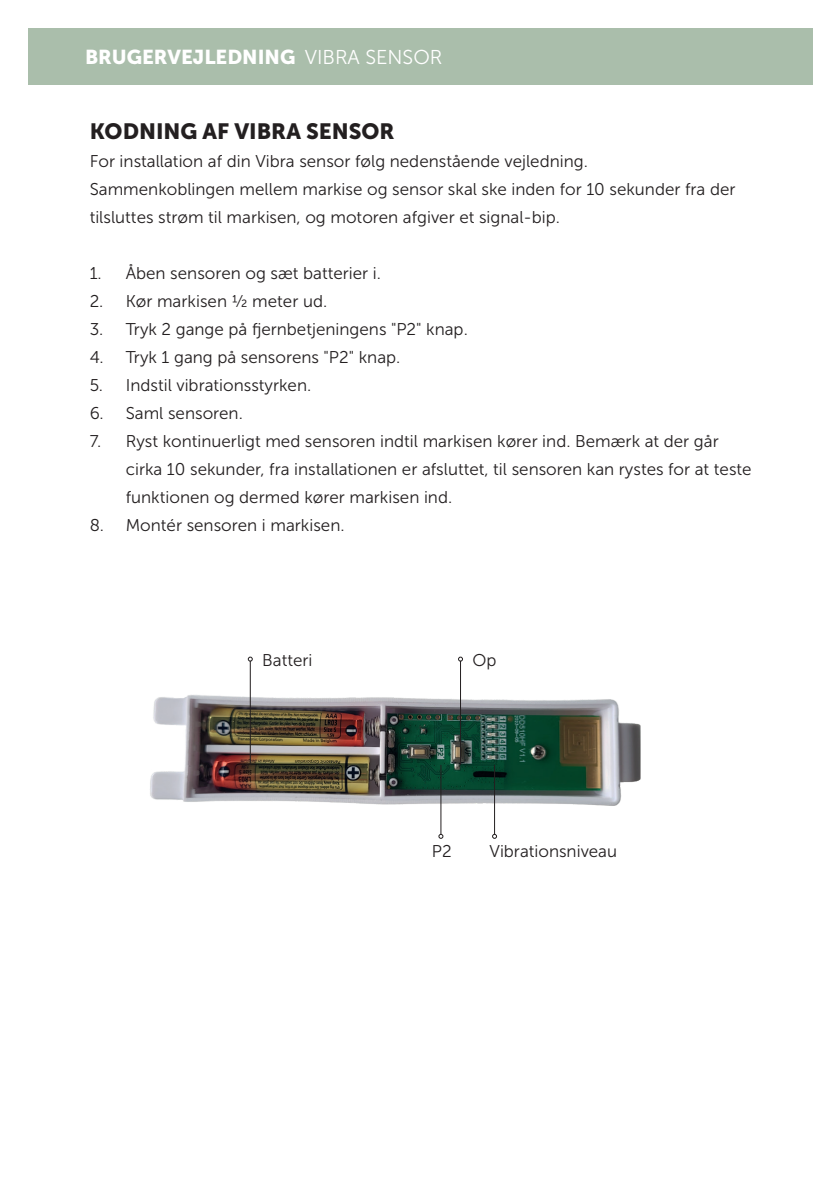
<style>
.page{position:relative;width:840px;height:1191px;background:#fff}
.page>*{position:absolute;margin:0;border:0;box-sizing:border-box;transform-origin:0 0}
.t1{font:22px "Museo Sans 900";color:#231f20}
.t2{font:20px "Museo Sans 900";color:#fff}
.t3{font:17px/28px "Museo Sans 300";color:#231f20}
.s1{font-family:"Museo Sans 300"}
</style>
<div class="page">
<div style="left:28px;top:28px;width:784px;height:57px;background:#aabeab"></div>
<img style="left:150px;top:680px;width:491px;height:136px">
<hr style="left:440px;top:765px;width:1px;height:69px;background:#231f20">
<svg style="left:438px;top:834px;width:5px;height:5px"></svg>
<hr style="left:494px;top:765px;width:1px;height:69px;background:#231f20">
<svg style="left:492px;top:834px;width:5px;height:5px"></svg>
<hr style="left:460px;top:661px;width:1px;height:103px;background:#231f20">
<svg style="left:458px;top:656px;width:5px;height:5px"></svg>
<hr style="left:250px;top:661px;width:1px;height:103px;background:#231f20">
<svg style="left:248px;top:656px;width:5px;height:5px"></svg>
<p class="t2" style="left:85px;top:46px;width:358px">BRUGERVEJLEDNING <span class="s1">VIBRA SENSOR</span></p>
<p class="t1" style="left:90px;top:119px;width:306px">KODNING AF VIBRA SENSOR</p>
<p class="t3" style="left:90px;top:147px;width:647px">For installation af din Vibra sensor følg nedenstående vejledning.<br>Sammenkoblingen mellem markise og sensor skal ske inden for 10 sekunder fra der tilsluttes strøm til markisen, og motoren afgiver et signal-bip.</p>
<p class="t3" style="left:90px;top:259px;width:293px">1. Åben sensoren og sæt batterier i.</p>
<p class="t3" style="left:90px;top:287px;width:239px">2. Kør markisen ½ meter ud.</p>
<p class="t3" style="left:90px;top:315px;width:379px">3. Tryk 2 gange på fjernbetjeningens "P2" knap.</p>
<p class="t3" style="left:90px;top:343px;width:312px">4. Tryk 1 gang på sensorens "P2" knap.</p>
<p class="t3" style="left:90px;top:371px;width:223px">5. Indstil vibrationsstyrken.</p>
<p class="t3" style="left:90px;top:399px;width:155px">6. Saml sensoren.</p>
<p class="t3" style="left:126px;top:427px;width:627px;text-indent:-36px">7. Ryst kontinuerligt med sensoren indtil markisen kører ind. Bemærk at der går cirka 10 sekunder, fra installationen er afsluttet, til sensoren kan rystes for at teste funktionen og dermed kører markisen ind.</p>
<p class="t3" style="left:90px;top:511px;width:256px">8. Montér sensoren i markisen.</p>
<p class="t3" style="left:262px;top:646px;width:52px">Batteri</p>
<p class="t3" style="left:472px;top:646px;width:26px">Op</p>
<p class="t3" style="left:431px;top:837px;width:21px">P2</p>
<p class="t3" style="left:489px;top:837px;width:129px">Vibrationsniveau</p>
</div>
